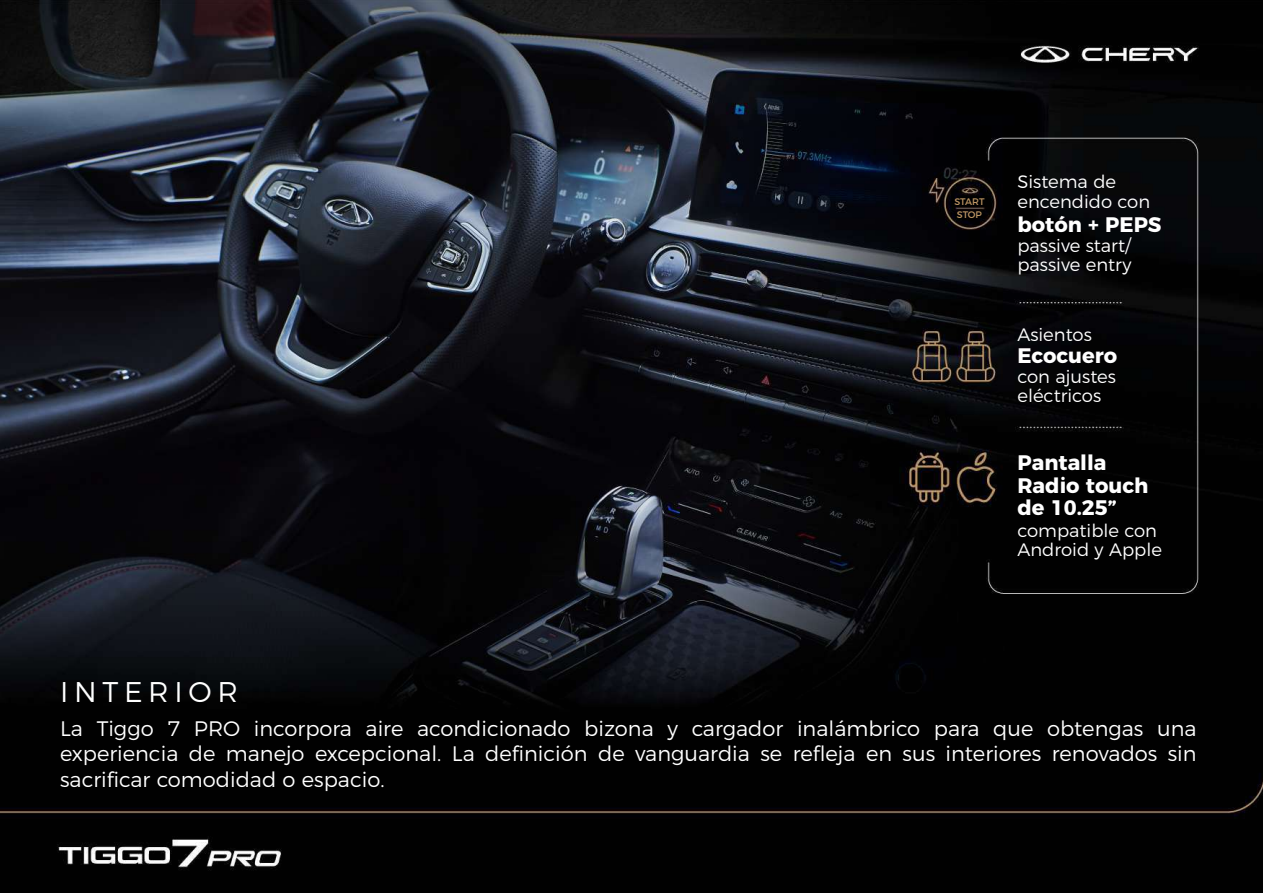
<style>
.page{position:relative;width:1263px;height:893px;background:#fff}
.page>*{position:absolute;margin:0;border:0;box-sizing:border-box;transform-origin:0 0}
.t1{font:300 28.5px "Montserrat";letter-spacing:.2em;color:#fff}
.t2{font:300 21px/25.2px "Montserrat";color:#fff;text-align:justify}
.t3{font:700 21px/22.6px "Montserrat";color:#fff}
.t4{font:300 18px/19.5px "Montserrat";color:#fff}
.t5{font:9.45px/12.8px "Montserrat";color:#bf9764}
</style>
<div class="page">
<img style="left:0;top:0;width:1263px;height:893px">
<h1 class="t1" style="left:60px;top:669px;width:180px">INTERIOR</h1>
<p class="t5" style="left:954px;top:195px;width:32px">START<br>STOP</p>
<p class="t4" style="left:1017px;top:171px;width:134px">Sistema de encendido con</p>
<p class="t4" style="left:1017px;top:234px;width:115px">passive start/ passive entry</p>
<p class="t3" style="left:1017px;top:212px;width:146px">botón + PEPS</p>
<p class="t4" style="left:1017px;top:324px;width:76px">Asientos</p>
<p class="t4" style="left:1017px;top:365px;width:100px">con ajustes eléctricos</p>
<p class="t3" style="left:1017px;top:343px;width:101px">Ecocuero</p>
<p class="t3" style="left:1017px;top:450px;width:133px">Pantalla<br>Radio touch de 10.25”</p>
<p class="t4" style="left:1017px;top:519px;width:146px">compatible con<br>Android y Apple</p>
<p class="t2" style="left:60px;top:714px;width:1138px">La Tiggo 7 PRO incorpora aire acondicionado bizona y cargador inalámbrico para que obtengas una experiencia de manejo excepcional. La definición de vanguardia se refleja en sus interiores renovados sin sacrificar comodidad o espacio.</p>
</div>
